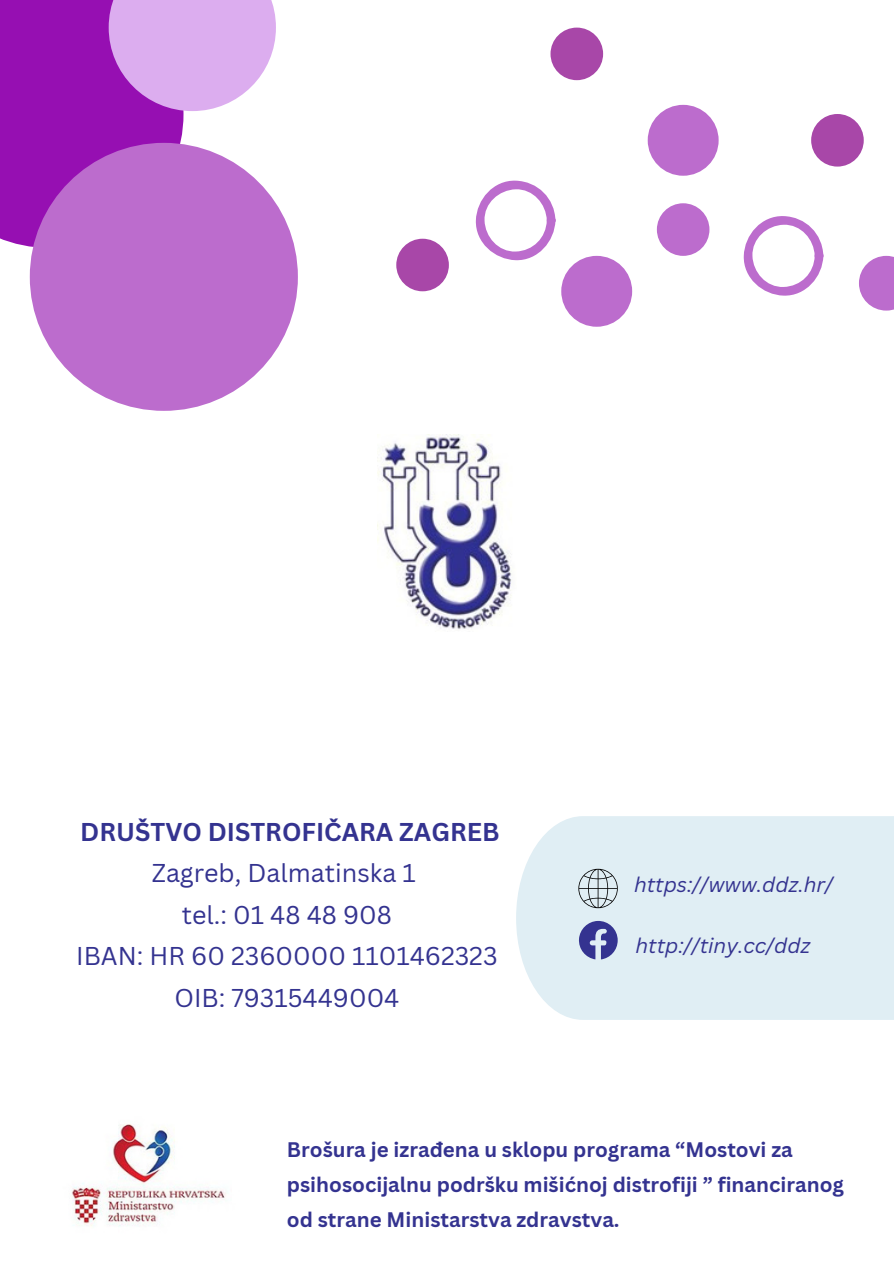
<style>
.page{position:relative;width:894px;height:1264px;background:#fff}
.page>*{position:absolute;margin:0;border:0;box-sizing:border-box;transform-origin:0 0}
.t1{font:25.05px/41.7px "Canva Sans";color:#343390;text-align:center}
.t2{font:700 20.55px/34.8px "Canva Sans";color:#343390}
.t3{font:italic 20.55px "Canva Sans";color:#343390}
.s1{font-weight:700}
</style>
<div class="page">
<div style="left:516px;top:816px;width:377px;height:203px;background:#e0eef4"></div>
<svg style="left:578px;top:868px;width:39px;height:40px;background:#bac6cb"></svg>
<svg style="left:578px;top:920px;width:39px;height:39px;background:#767bb6"></svg>
<div style="left:810px;top:114px;width:53px;height:53px;background:#a847a8;border-radius:50%"></div>
<div style="left:396px;top:239px;width:53px;height:52px;background:#a847a8;border-radius:50%"></div>
<div style="left:550px;top:28px;width:53px;height:52px;background:#a847a8;border-radius:50%"></div>
<div style="left:656px;top:203px;width:53px;height:53px;background:#bc6ccd;border-radius:50%"></div>
<div style="left:561px;top:256px;width:71px;height:71px;background:#bc6ccd;border-radius:50%"></div>
<div style="left:647px;top:105px;width:71px;height:71px;background:#bc6ccd;border-radius:50%"></div>
<svg style="left:743px;top:216px;width:80px;height:80px"></svg>
<svg style="left:475px;top:180px;width:80px;height:81px"></svg>
<svg style="left:859px;top:256px;width:34px;height:54px"></svg>
<div style="left:0;top:0;width:183px;height:248px;background:#960fb2"></div>
<svg style="left:109px;top:0;width:167px;height:111px;fill:#dcadef"></svg>
<div style="left:30px;top:143px;width:268px;height:268px;background:#bc6ccd;border-radius:50%"></div>
<img style="left:377px;top:435px;width:135px;height:194px">
<img style="left:72px;top:1124px;width:154px;height:103px">
<h1 class="t1" style="left:76px;top:810px;width:425px"><span class="s1">DRUŠTVO DISTROFIČARA ZAGREB<br></span>Zagreb, Dalmatinska 1<br>tel.: 01 48 48 908<br>IBAN: HR 60 2360000 1101462323<br>OIB: 79315449004</h1>
<p class="t3" style="left:634px;top:870px;width:200px">https://www.ddz.hr/</p>
<p class="t3" style="left:635px;top:930px;width:176px">http://tiny.cc/ddz</p>
<p class="t2" style="left:287px;top:1132px;width:558px">Brošura je izrađena u sklopu programa “Mostovi za psihosocijalnu podršku mišićnoj distrofiji ” financiranog od strane Ministarstva zdravstva.</p>
</div>
